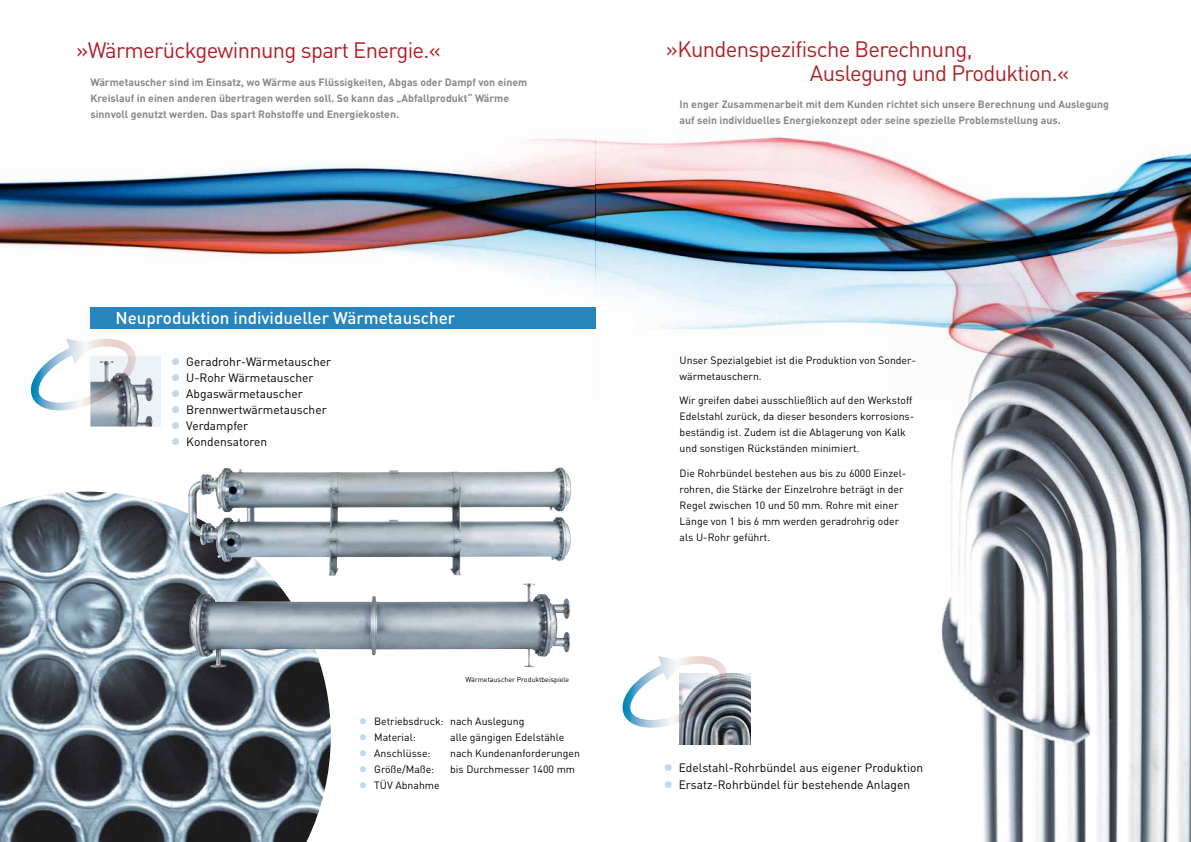
<style>
.page{position:relative;width:1191px;height:842px;background:#fff}
.page>*{position:absolute;margin:0;border:0;box-sizing:border-box;transform-origin:0 0}
.t1{font:22px/24px "DIN Pro";letter-spacing:-.03em;color:#b12029}
.t2{font:500 17px "DIN Pro";color:#fff}
.t3{font:12px "DIN Pro";color:#000}
.t4{font:10.5px/16px "DIN Pro";color:#000}
.t5{font:700 10.5px/16px "DIN Pro";color:#87888a}
.t6{font:7px "DIN Pro";color:#000}
.s1{color:#bfdbe9}
</style>
<div class="page">
<img style="left:0;top:134px;width:1191px;height:196px">
<div style="left:90px;top:356px;width:71px;height:70px;background:#ebf3f7"></div>
<img style="left:90px;top:378px;width:63px;height:48px">
<img style="left:0;top:492px;width:331px;height:350px">
<img style="left:188px;top:468px;width:369px;height:94px">
<img style="left:189px;top:583px;width:344px;height:84px">
<div style="left:90px;top:307px;width:505px;height:22px;background:#2685bd"></div>
<svg style="left:30px;top:339px;width:108px;height:71px"></svg>
<svg style="left:0;top:840px;width:6px;height:2px"></svg>
<img style="left:891px;top:272px;width:300px;height:570px">
<img style="left:679px;top:674px;width:71px;height:70px">
<svg style="left:622px;top:656px;width:107px;height:72px"></svg>
<h1 class="t1" style="left:76px;top:37px;width:366px">»Wärmerückgewinnung spart Energie.«</h1>
<p class="t5" style="left:90px;top:73px;width:438px">Wärmetauscher sind im Einsatz, wo Wärme aus Flüssigkeiten, Abgas oder Dampf von einem<br>Kreislauf in einen anderen übertragen werden soll. So kann das „Abfallprodukt“ Wärme sinnvoll genutzt werden. Das spart Rohstoffe und Energiekosten.</p>
<h2 class="t2" style="left:115px;top:306px;width:341px">Neuproduktion individueller Wärmetauscher</h2>
<p class="t3" style="left:171px;top:353px;width:161px"><span class="s1">●</span> Geradrohr-Wärmetauscher</p>
<p class="t3" style="left:171px;top:369px;width:144px"><span class="s1">●</span> U-Rohr Wärmetauscher</p>
<p class="t3" style="left:171px;top:385px;width:133px"><span class="s1">●</span> Abgaswärmetauscher</p>
<p class="t3" style="left:171px;top:401px;width:157px"><span class="s1">●</span> Brennwertwärmetauscher</p>
<p class="t3" style="left:171px;top:417px;width:78px"><span class="s1">●</span> Verdampfer</p>
<p class="t3" style="left:171px;top:433px;width:97px"><span class="s1">●</span> Kondensatoren</p>
<p class="t6" style="left:465px;top:674px;width:105px">Wärmetauscher Produktbeispiele</p>
<p class="t4" style="left:353px;top:711px;width:167px"><span class="s1">●</span> Betriebsdruck: nach Auslegung</p>
<p class="t4" style="left:353px;top:727px;width:58px"><span class="s1">●</span> Material:</p>
<p class="t4" style="left:444px;top:727px;width:115px">alle gängigen Edelstähle</p>
<p class="t4" style="left:353px;top:743px;width:73px"><span class="s1">●</span> Anschlüsse:</p>
<p class="t4" style="left:444px;top:743px;width:131px">nach Kundenanforderungen</p>
<p class="t4" style="left:353px;top:759px;width:77px"><span class="s1">●</span> Größe/Maße:</p>
<p class="t4" style="left:444px;top:759px;width:126px">bis Durchmesser 1400 mm</p>
<p class="t4" style="left:353px;top:775px;width:82px"><span class="s1">●</span> TÜV Abnahme</p>
<p class="t4" style="left:359px;top:712px;width:167px"><span class="s1">●</span> Betriebsdruck: nach Auslegung</p>
<p class="t4" style="left:359px;top:728px;width:58px"><span class="s1">●</span> Material:</p>
<p class="t4" style="left:450px;top:728px;width:115px">alle gängigen Edelstähle</p>
<p class="t4" style="left:359px;top:744px;width:73px"><span class="s1">●</span> Anschlüsse:</p>
<p class="t4" style="left:450px;top:744px;width:131px">nach Kundenanforderungen</p>
<p class="t4" style="left:359px;top:760px;width:77px"><span class="s1">●</span> Größe/Maße:</p>
<p class="t4" style="left:450px;top:760px;width:126px">bis Durchmesser 14 0 mm</p>
<p class="t4" style="left:359px;top:776px;width:82px"><span class="s1">●</span> TÜV Abnahme</p>
<h1 class="t1" style="left:810px;top:36px;width:261px;text-indent:-144px">»Kundenspezifische Berechnung,<br>Auslegung und Produktion.«</h1>
<p class="t5" style="left:679px;top:96px;width:431px">In enger Zusammenarbeit mit dem Kunden richtet sich unsere Berechnung und Auslegung auf sein individuelles Energiekonzept oder seine spezielle Problemstellung aus.</p>
<p class="t4" style="left:679px;top:352px;width:238px">Unser Spezialgebiet ist die Produktion von Sonder&shy;wärmetauschern.</p>
<p class="t4" style="left:679px;top:392px;width:236px">Wir greifen dabei ausschließlich auf den Werkstoff Edelstahl zurück, da dieser besonders korrosions&shy;beständig ist. Zudem ist die Ablagerung von Kalk und sonstigen Rückständen minimiert.</p>
<p class="t4" style="left:679px;top:465px;width:228px">Die Rohrbündel bestehen aus bis zu 6000 Einzel&shy;rohren, die Stärke der Einzelrohre beträgt in der Regel zwischen 10 und 50 mm. Rohre mit einer Länge von 1 bis 6 mm werden geradrohrig oder als U-Rohr geführt.</p>
<p class="t3" style="left:664px;top:759px;width:261px"><span class="s1">●</span> Edelstahl-Rohrbündel aus eigener Produktion</p>
<p class="t3" style="left:664px;top:776px;width:248px"><span class="s1">●</span> Ersatz-Rohrbündel für bestehende Anlagen</p>
</div>
